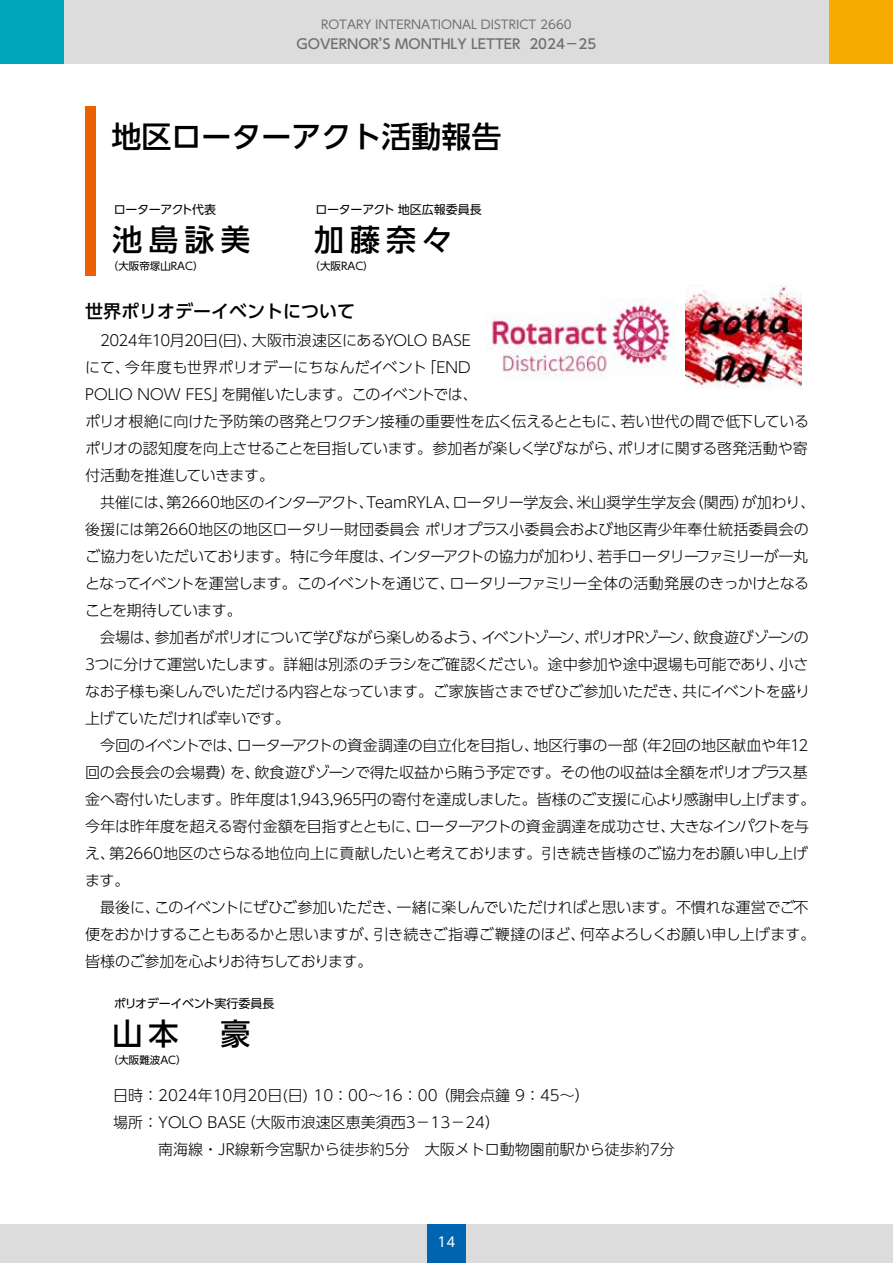
<style>
.page{position:relative;width:893px;height:1263px;background:#fff}
.page>*{position:absolute;margin:0;border:0;box-sizing:border-box;transform-origin:0 0}
.t1{font:500 30px "UD Shin Go Pro";color:#000}
.t2{font:500 18px "UD Shin Go Pro";color:#000}
.t3{font:300 15px/27px "UD Shin Go Pro";letter-spacing:-.015em;color:#000}
.t4{font:500 13.5px "UD Shin Go Pro";color:#717071}
.t5{font:13.5px "UD Shin Go Pro";color:#fff}
.t6{font:12px "UD Shin Go Pro";letter-spacing:-.025em;color:#000}
.t7{font:12px "UD Shin Go Pro";color:#717071}
.t8{font:10.5px "UD Shin Go Pro";color:#000}
</style>
<div class="page">
<div style="left:0;top:0;width:893px;height:64px;background:#dcdcdd"></div>
<div style="left:0;top:1225px;width:893px;height:38px;background:#dcdcdd"></div>
<div style="left:427px;top:1225px;width:39px;height:38px;background:#0064b0"></div>
<div style="left:0;top:0;width:64px;height:64px;background:#00a6b9"></div>
<div style="left:829px;top:0;width:64px;height:64px;background:#f6ab00"></div>
<div style="left:85px;top:106px;width:11px;height:170px;background:#eb6000"></div>
<img style="left:485px;top:299px;width:191px;height:78px">
<img style="left:685px;top:285px;width:117px;height:104px">
<p class="t7" style="left:321px;top:15px;width:252px">ROTARY INTERNATIONAL DISTRICT 2660</p>
<p class="t4" style="left:297px;top:33px;width:301px">GOVERNOR’S MONTHLY LETTER 2024－25</p>
<h1 class="t1" style="left:111px;top:112px;width:391px">地区ローターアクト活動報告</h1>
<p class="t6" style="left:114px;top:200px;width:104px">ローターアクト代表</p>
<h1 class="t1" style="left:112px;top:215px;width:139px">池島詠美</h1>
<p class="t8" style="left:108px;top:257px;width:97px">（大阪帝塚山RAC）</p>
<p class="t6" style="left:316px;top:200px;width:168px">ローターアクト 地区広報委員長</p>
<h1 class="t1" style="left:314px;top:215px;width:139px">加藤奈々</h1>
<p class="t8" style="left:310px;top:257px;width:66px">（大阪RAC）</p>
<p class="t2" style="left:85px;top:297px;width:272px">世界ポリオデーイベントについて</p>
<p class="t3" style="left:85px;top:326px;width:732px;text-indent:15px">2024年10月20日(日)、大阪市浪速区にあるYOLO BASE<br>にて、今年度も世界ポリオデーにちなんだイベント「END<br>POLIO NOW FES」を開催いたします。このイベントでは、<br>ポリオ根絶に向けた予防策の啓発とワクチン接種の重要性を広く伝えるとともに、若い世代の間で低下しているポリオの認知度を向上させることを目指しています。参加者が楽しく学びながら、ポリオに関する啓発活動や寄付活動を推進していきます。<br>　共催には、第2660地区のインターアクト、TeamRYLA、ロータリー学友会、米山奨学生学友会（関西）が加わり、後援には第2660地区の地区ロータリー財団委員会 ポリオプラス小委員会および地区青少年奉仕統括委員会のご協力をいただいております。特に今年度は、インターアクトの協力が加わり、若手ロータリーファミリーが一丸となってイベントを運営します。このイベントを通じて、ロータリーファミリー全体の活動発展のきっかけとなることを期待しています。<br>　会場は、参加者がポリオについて学びながら楽しめるよう、イベントゾーン、ポリオPRゾーン、飲食遊びゾーンの3つに分けて運営いたします。詳細は別添のチラシをご確認ください。途中参加や途中退場も可能であり、小さなお子様も楽しんでいただける内容となっています。ご家族皆さまでぜひご参加いただき、共にイベントを盛り上げていただければ幸いです。<br>　今回のイベントでは、ローターアクトの資金調達の自立化を目指し、地区行事の一部（年2回の地区献血や年12回の会長会の会場費）を、飲食遊びゾーンで得た収益から賄う予定です。その他の収益は全額をポリオプラス基金へ寄付いたします。昨年度は1,943,965円の寄付を達成しました。皆様のご支援に心より感謝申し上げます。今年は昨年度を超える寄付金額を目指すとともに、ローターアクトの資金調達を成功させ、大きなインパクトを与え、第2660地区のさらなる地位向上に貢献したいと考えております。引き続き皆様のご協力をお願い申し上げます。<br>　最後に、このイベントにぜひご参加いただき、一緒に楽しんでいただければと思います。不慣れな運営でご不便をおかけすることもあるかと思いますが、引き続きご指導ご鞭撻のほど、何卒よろしくお願い申し上げます。皆様のご参加を心よりお待ちしております。</p>
<p class="t6" style="left:114px;top:994px;width:162px">ポリオデーイベント実行委員長</p>
<h1 class="t1" style="left:112px;top:1009px;width:139px">山本　豪</h1>
<p class="t8" style="left:108px;top:1051px;width:80px">（大阪難波AC）</p>
<p class="t3" style="left:113px;top:1081px;width:563px">日時：2024年10月20日(日) 10：00～16：00 （開会点鐘 9：45～）<br>場所：YOLO BASE（大阪市浪速区恵美須西3－13－24）<br>　　　南海線・JR線新今宮駅から徒歩約5分　大阪メトロ動物園前駅から徒歩約7分</p>
<p class="t5" style="left:438px;top:1231px;width:19px">14</p>
</div>
